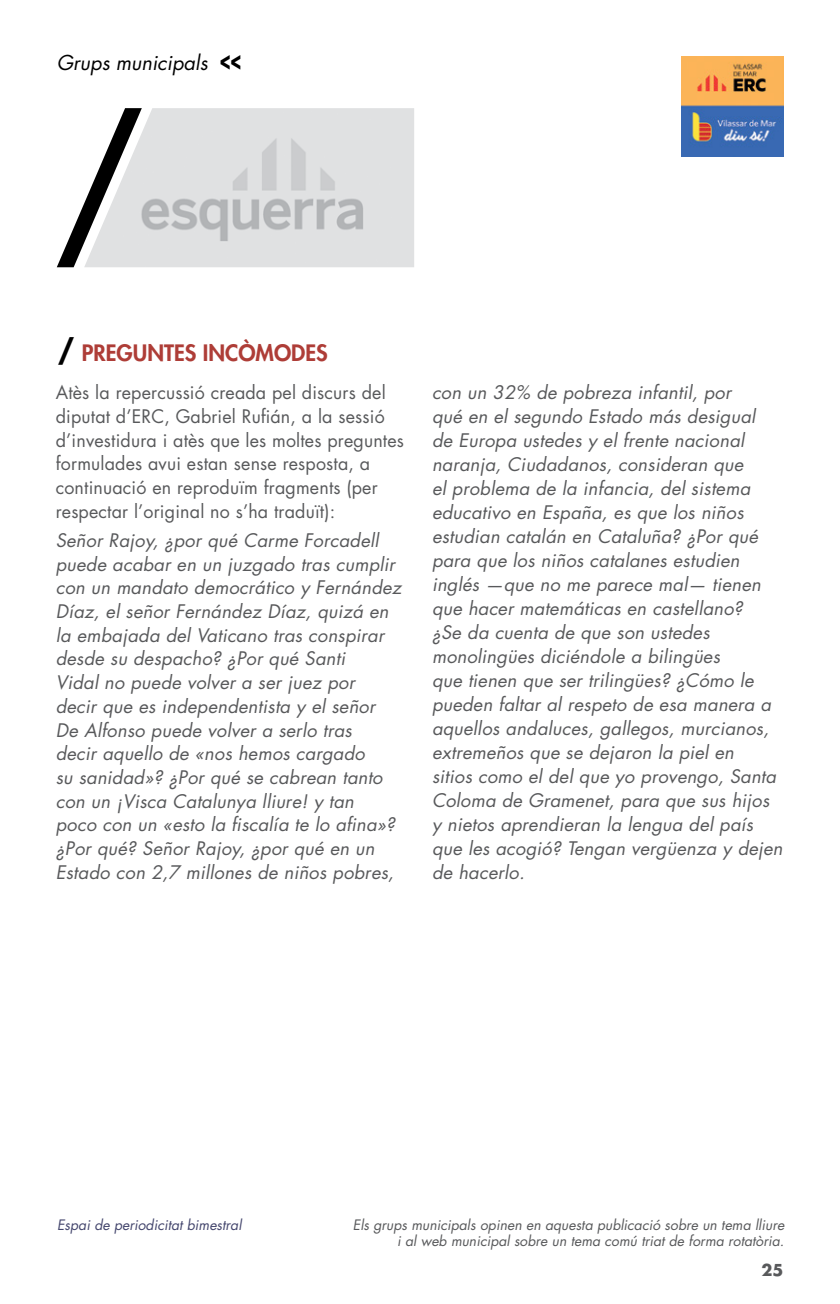
<style>
.page{position:relative;width:840px;height:1304px;background:#fff}
.page>*{position:absolute;margin:0;border:0;box-sizing:border-box;transform-origin:0 0}
.t1{font:800 22px "Futura Std";color:#ae3d37}
.t2{font:italic 20px "Futura Std";color:#000}
.t3{font:italic 18.2px/24px "Futura Std";letter-spacing:.01em;color:#58595b}
.t4{font:18.2px/23.6px "Futura Std";letter-spacing:.01em;color:#58595b}
.t5{font:700 16px "Futura Std";color:#58595b}
.t6{font:italic 14px/16px "Futura Std";color:#58595b;text-align:right}
.t7{font:italic 14px "Futura Std";color:#44466d}
.s1{font-weight:800;font-style:normal;font-size:30px}
.s2{font-weight:700;font-size:30px;color:#000}
</style>
<div class="page">
<img style="left:681px;top:57px;width:101px;height:99px">
<img style="left:142px;top:108px;width:272px;height:159px">
<svg style="left:57px;top:108px;width:85px;height:159px"></svg>
<p class="t2" style="left:57px;top:50px;width:185px">Grups municipals <span class="s1">&lt;&lt;</span></p>
<p class="t1" style="left:57px;top:339px;width:271px"><span class="s2">/</span> PREGUNTES INCÒMODES</p>
<p class="t4" style="left:56px;top:381px;width:349px">atès la repercussió creada pel discurs del diputat d’erc, Gabriel rufián, a la sessió d’investidura i atès que les moltes preguntes formulades avui estan sense resposta, a continuació en reproduïm fragments (per respectar l’original no s’ha traduït):</p>
<p class="t3" style="left:56px;top:529px;width:347px">Señor Rajoy, ¿por qué Carme forcadell puede acabar en un juzgado tras cumplir con un mandato democrático y fernández Díaz, el señor fernández Díaz, quizá en la embajada del Vaticano tras conspirar desde su despacho? ¿Por qué Santi<br>Vidal no puede volver a ser juez por<br>decir que es independentista y el señor De Alfonso puede volver a serlo tras<br>decir aquello de «nos hemos cargado<br>su sanidad»? ¿Por qué se cabrean tanto con un ¡Visca Catalunya lliure! y tan<br>poco con un «esto la fiscalía te lo afina»? ¿Por qué? Señor Rajoy, ¿por qué en un Estado con 2,7 millones de niños pobres,</p>
<p class="t3" style="left:432px;top:381px;width:352px">con un 32% de pobreza infantil, por<br>qué en el segundo Estado más desigual<br>de Europa ustedes y el frente nacional naranja, Ciudadanos, consideran que<br>el problema de la infancia, del sistema educativo en España, es que los niños estudian catalán en Cataluña? ¿Por qué para que los niños catalanes estudien inglés —que no me parece mal— tienen que hacer matemáticas en castellano?<br>¿Se da cuenta de que son ustedes monolingües diciéndole a bilingües<br>que tienen que ser trilingües? ¿Cómo le pueden faltar al respeto de esa manera a aquellos andaluces, gallegos, murcianos, extremeños que se dejaron la piel en<br>sitios como el del que yo provengo, Santa Coloma de Gramenet, para que sus hijos y nietos aprendieran la lengua del país que les acogió? Tengan vergüenza y dejen de hacerlo.</p>
<p class="t7" style="left:57px;top:1216px;width:186px">Espai de periodicitat bimestral</p>
<p class="t6" style="left:352px;top:1217px;width:432px">Els grups municipals opinen en aquesta publicació sobre un tema lliure i al web municipal sobre un tema comú triat de forma rotatòria.</p>
<p class="t5" style="left:761px;top:1259px;width:23px">25</p>
</div>
